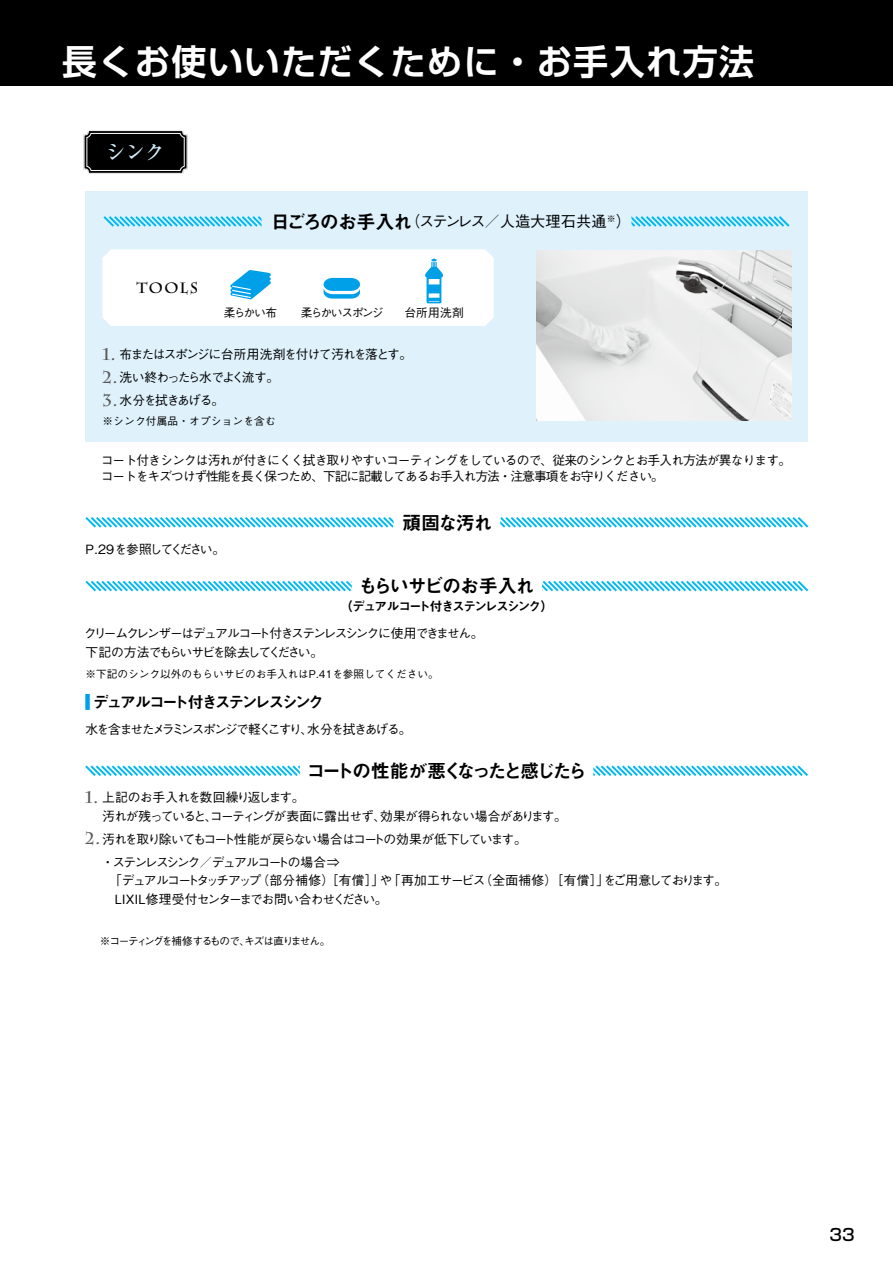
<style>
.page{position:relative;width:893px;height:1263px;background:#fff}
.page>*{position:absolute;margin:0;border:0;box-sizing:border-box;transform-origin:0 0}
.t1{font:700 35.1px "Shin Go Pro De";letter-spacing:.04em;color:#fff}
.t2{font:500 21.3px "Ryumin Pro";color:#d3edfb}
.t3{font:19.2px "Midashi Go Pro MB31";letter-spacing:-.155em;color:#000}
.t4{font:19.2px "Midashi Go Pro MB31";letter-spacing:-.065em;color:#000}
.t5{font:19.2px "Midashi Go Pro MB31";letter-spacing:-.1em;color:#000}
.t6{font:500 16.5px "Shin Go Pro";color:#000}
.t7{font:15.9px "Midashi Go Pro MB31";letter-spacing:-.15em;color:#000}
.t8{font:500 15.3px "Gothic BBB Pro";color:#000}
.t9{font:700 14.85px "Charlemagne Std";letter-spacing:.09em;color:#000}
.t10{font:500 12.75px/18.6px "Gothic BBB Pro";letter-spacing:-.08em;color:#000}
.t11{font:500 12.75px/22.8px "Gothic BBB Pro";letter-spacing:-.12em;color:#000}
.t12{font:500 12.75px/18.6px "Gothic BBB Pro";letter-spacing:-.145em;color:#000}
.t13{font:500 12.75px "Gothic BBB Pro";letter-spacing:-.13em;color:#000}
.t14{font:500 12.75px/18.6px "Gothic BBB Pro";letter-spacing:-.055em;color:#000}
.t15{font:500 12.75px "Gothic BBB Pro";letter-spacing:-.1em;color:#000}
.t16{font:12.75px "Midashi Go Pro MB31";letter-spacing:-.13em;color:#000}
.t17{font:500 12.75px "Gothic BBB Pro";letter-spacing:.02em;color:#000}
.t18{font:500 12.75px "Gothic BBB Pro";letter-spacing:-.125em;color:#000}
.t19{font:500 12.75px "Gothic BBB Pro";letter-spacing:-.165em;color:#000}
.t20{font:500 12.75px "Gothic BBB Pro";letter-spacing:-.105em;color:#000}
.t21{font:500 12.75px "Gothic BBB Pro";letter-spacing:-.115em;color:#000}
.t22{font:500 11.7px "Gothic BBB Pro";letter-spacing:-.095em;color:#000}
.t23{font:500 11.7px "Gothic BBB Pro";letter-spacing:-.145em;color:#000}
.t24{font:500 10.65px "Gothic BBB Pro";color:#000}
.t25{font:500 10.65px "Gothic BBB Pro";letter-spacing:-.125em;color:#000}
.t26{font:500 10.65px "Gothic BBB Pro";letter-spacing:.02em;color:#000}
.s1{font-family:"Midashi Go Pro MB31";font-weight:400;font-size:19.2px}
.s2{font-family:"Charlemagne Std";font-weight:700;font-size:16.65px;color:#595757}
.s3{color:#00a0e9}
</style>
<div class="page">
<div style="left:0;top:0;width:893px;height:85px;background:#000"></div>
<svg style="left:85px;top:517px;width:724px;height:11px"></svg>
<div style="left:394px;top:514px;width:106px;height:18px;background:#fff"></div>
<svg style="left:83px;top:130px;width:105px;height:44px;background:#1a1a1a"></svg>
<div style="left:87px;top:133px;width:98px;height:38px;border:1px solid #fff;border-radius:4px"></div>
<svg style="left:85px;top:765px;width:723px;height:11px"></svg>
<div style="left:300px;top:762px;width:293px;height:18px;background:#fff"></div>
<svg style="left:85px;top:580px;width:724px;height:12px"></svg>
<div style="left:352px;top:578px;width:190px;height:18px;background:#fff"></div>
<div style="left:85px;top:191px;width:723px;height:250px;background:#dff2fc"></div>
<img style="left:536px;top:250px;width:255px;height:170px">
<svg style="left:102px;top:249px;width:392px;height:77px;background:#f0f9fd"></svg>
<svg style="left:103px;top:216px;width:687px;height:11px"></svg>
<div style="left:261px;top:213px;width:370px;height:18px;background:#dff2fc"></div>
<h1 class="t1" style="left:62px;top:33px;width:694px">長くお使いいただくために・お手入れ方法</h1>
<h2 class="t2" style="left:105px;top:135px;width:62px">シンク</h2>
<p class="t9" style="left:136px;top:279px;width:63px">TOOLS</p>
<p class="t8" style="left:271px;top:209px;width:362px"><span class="s1">日ごろのお手入れ</span>（ステンレス／人造大理石共通<sup>※</sup>）</p>
<p class="t22" style="left:224px;top:304px;width:55px">柔らかい布</p>
<p class="t23" style="left:301px;top:304px;width:84px">柔らかいスポンジ</p>
<p class="t22" style="left:404px;top:304px;width:61px">台所用洗剤</p>
<p class="t15" style="left:102px;top:344px;width:311px"><span class="s2">1.</span> 布またはスポンジに台所用洗剤を付けて汚れを落とす。</p>
<p class="t18" style="left:102px;top:367px;width:178px"><span class="s2">2.</span> 洗い終わったら水でよく流す。</p>
<p class="t20" style="left:102px;top:390px;width:123px"><span class="s2">3.</span> 水分を拭きあげる。</p>
<p class="t26" style="left:102px;top:412px;width:175px">※シンク付属品・オプションを含む</p>
<p class="t10" style="left:101px;top:451px;width:692px;line-height:15.3px">コート付きシンクは汚れが付きにくく拭き取りやすいコーティングをしているので、従来のシンクとお手入れ方法が異なります。コートをキズつけず性能を長く保つため、下記に記載してあるお手入れ方法・注意事項をお守りください。</p>
<p class="t19" style="left:85px;top:539px;width:141px">P.29を参照してください。</p>
<h3 class="t5" style="left:402px;top:507px;width:92px">頑固な汚れ</h3>
<h3 class="t4" style="left:358px;top:571px;width:178px">もらいサビのお手入れ</h3>
<p class="t16" style="left:340px;top:596px;width:215px">（デュアルコート付きステンレスシンク）</p>
<p class="t12" style="left:84px;top:622px;width:401px">クリームクレンザーはデュアルコート付きステンレスシンクに使用できません。下記の方法でもらいサビを除去してください。</p>
<p class="t24" style="left:85px;top:665px;width:355px">※下記のシンク以外のもらいサビのお手入れはP.41を参照してください。</p>
<p class="t7" style="left:85px;top:689px;width:240px"><span class="s3">█</span> デュアルコート付きステンレスシンク</p>
<p class="t13" style="left:85px;top:719px;width:328px">水を含ませたメラミンスポンジで軽くこすり、水分を拭きあげる。</p>
<h3 class="t3" style="left:307px;top:755px;width:282px">コートの性能が悪くなったと感じたら</h3>
<p class="t10" style="left:102px;top:786px;width:466px;text-indent:-17px"><span class="s2">1.</span> 上記のお手入れを数回繰り返します。<br>汚れが残っていると、コーティングが表面に露出せず、効果が得られない場合があります。</p>
<p class="t11" style="left:101px;top:826px;width:427px;text-indent:-16px"><span class="s2">2.</span> 汚れを取り除いてもコート性能が戻らない場合はコートの効果が低下しています。・ステンレスシンク／デュアルコートの場合⇒</p>
<p class="t10" style="left:613px;top:869px;width:39px">ご用意</p>
<p class="t17" style="left:239px;top:870px;width:227px">ッ（部分補修［）有償」］ 「再加工サー</p>
<p class="t10" style="left:462px;top:869px;width:156px">ビ（ス全面補修［）有償 を」］</p>
<p class="t10" style="left:249px;top:869px;width:14px">プ</p>
<p class="t21" style="left:109px;top:870px;width:102px">「デュアルコータ</p>
<p class="t10" style="left:702px;top:869px;width:27px">す。</p>
<p class="t10" style="left:691px;top:869px;width:14px">ま</p>
<p class="t10" style="left:380px;top:869px;width:14px">や</p>
<p class="t10" style="left:649px;top:869px;width:37px">してお</p>
<p class="t10" style="left:216px;top:869px;width:26px">チア</p>
<p class="t14" style="left:115px;top:869px;width:274px;text-indent:71px">ト<br>LIXIL修理受付センターまでお問い合わせください。</p>
<p class="t25" style="left:85px;top:932px;width:247px">　 ※コーティングを補修するもので、キズは直りません。</p>
<p class="t10" style="left:682px;top:869px;width:14px">り</p>
<p class="t10" style="left:206px;top:869px;width:14px">ッ</p>
<p class="t6" style="left:829px;top:1221px;width:27px">33</p>
</div>
